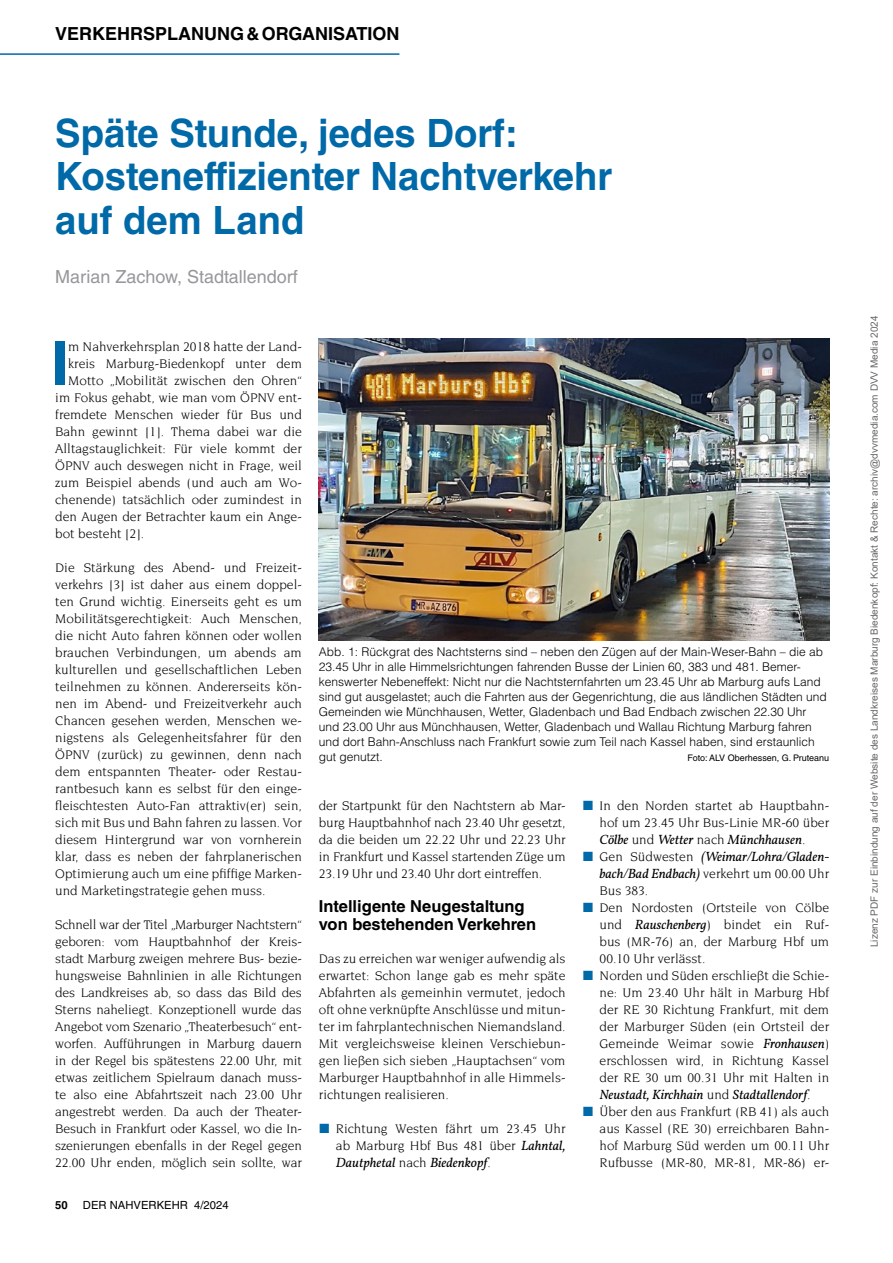
<style>
.page{position:relative;width:893px;height:1263px;background:#fff}
.page>*{position:absolute;margin:0;border:0;box-sizing:border-box;transform-origin:0 0}
.t1{font:700 60.9px "Helvetica LT Std";color:#0069a8}
.t2{font:700 39px/43.5px "Helvetica LT Std";color:#0069a8}
.t3{font:700 18px "Helvetica LT Std";color:#000}
.t4{font:18px "Helvetica LT Std";color:#96979a}
.t5{font:700 16.5px/18px "Helvetica LT Std";color:#000}
.t6{font:13.5px/17px "Novarese Std";color:#000;text-align:justify}
.t7{font:italic 13.5px/17px "Vollkorn";color:#000;text-align:center}
.t8{font:300 12px/15px "Helvetica LT Std";color:#000}
.t9{font:11.25px "Helvetica LT Std";color:#000}
.t10{font:700 11.25px "Helvetica LT Std";color:#000}
.t11{font:10.05px "Arial";color:rgb(0 0 0/.6)}
.t12{font:9px "Helvetica LT Std";color:#000}
.s1{color:#0069a8}
.s2{font-family:"Vollkorn";font-style:italic}
.s3{font-family:"Novarese Std";font-style:normal}
</style>
<div class="page">
<hr style="left:0;top:53px;width:399px;height:2px;background:#0069a8">
<img style="left:319px;top:338px;width:510px;height:302px">
<h3 class="t3" style="left:55px;top:22px;width:346px">VERKEHRSPLANUNG&amp;ORGANISATION</h3>
<h2 class="t2" style="left:55px;top:111px;width:559px">Späte Stunde, jedes Dorf:<br>Kosteneffizienter Nachtverkehr auf dem Land</h2>
<h3 class="t4" style="left:55px;top:266px;width:244px">Marian Zachow, Stadtallendorf</h3>
<h1 class="t1" style="left:51px;top:326px;width:18px">I</h1>
<p class="t6" style="left:68px;top:338px;width:235px">m Nahverkehrsplan 2018 hatte der Land-</p>
<p class="t6" style="left:68px;top:355px;width:235px">kreis Marburg-Biedenkopf unter dem</p>
<p class="t6" style="left:68px;top:372px;width:235px">Motto „Mobilität zwischen den Ohren“</p>
<p class="t6" style="left:55px;top:389px;width:248px">im Fokus gehabt, wie man vom ÖPNV ent-</p>
<p class="t6" style="left:55px;top:406px;width:248px">fremdete Menschen wieder für Bus und</p>
<p class="t6" style="left:55px;top:423px;width:248px">Bahn gewinnt [1]. Thema dabei war die</p>
<p class="t6" style="left:55px;top:440px;width:248px">Alltagstauglichkeit: Für viele kommt der</p>
<p class="t6" style="left:55px;top:457px;width:248px">ÖPNV auch deswegen nicht in Frage, weil</p>
<p class="t6" style="left:55px;top:474px;width:248px">zum Beispiel abends (und auch am Wo-</p>
<p class="t6" style="left:55px;top:491px;width:248px">chenende) tatsächlich oder zumindest in</p>
<p class="t6" style="left:55px;top:508px;width:248px">den Augen der Betrachter kaum ein Ange-</p>
<p class="t6" style="left:55px;top:525px;width:90px">bot besteht [2].</p>
<p class="t6" style="left:55px;top:559px;width:248px">Die Stärkung des Abend- und Freizeit&shy;verkehrs [3] ist daher aus einem doppel&shy;ten Grund wichtig. Einerseits geht es um Mobilitätsgerechtigkeit: Auch Menschen, die nicht Auto fahren können oder wollen brauchen Verbindungen, um abends am kulturellen und gesellschaftlichen Leben teilnehmen zu können. Andererseits kön&shy;nen im Abend- und Freizeitverkehr auch Chancen gesehen werden, Menschen we&shy;nigstens als Gelegenheitsfahrer für den ÖPNV (zurück) zu gewinnen, denn nach dem entspannten Theater- oder Restau&shy;rantbesuch kann es selbst für den einge&shy;fleischtesten Auto-Fan attraktiv(er) sein, sich mit Bus und Bahn fahren zu lassen. Vor diesem Hintergrund war von vornherein klar, dass es neben der fahrplanerischen Optimierung auch um eine pfiffige Marken&shy;und Marketingstrategie gehen muss.</p>
<p class="t6" style="left:55px;top:916px;width:248px">Schnell war der Titel „Marburger Nachtstern“ geboren: vom Hauptbahnhof der Kreis&shy;stadt Marburg zweigen mehrere Bus- bezie&shy;hungsweise Bahnlinien in alle Richtungen des Landkreises ab, so dass das Bild des Sterns naheliegt. Konzeptionell wurde das Angebot vom Szenario „Theaterbesuch“ ent&shy;worfen. Aufführungen in Marburg dauern in der Regel bis spätestens 22.00 Uhr, mit etwas zeitlichem Spielraum danach muss&shy;te also eine Abfahrtszeit nach 23.00 Uhr angestrebt werden. Da auch der Theater-Besuch in Frankfurt oder Kassel, wo die In&shy;szenierungen ebenfalls in der Regel gegen 22.00 Uhr enden, möglich sein sollte, war</p>
<p class="t10" style="left:55px;top:1198px;width:14px">50</p>
<p class="t9" style="left:83px;top:1199px;width:147px">DER NAHVERKEHR 4/2024</p>
<p class="t8" style="left:319px;top:644px;width:509px">Abb. 1: Rückgrat des Nachtsterns sind – neben den Zügen auf der Main-Weser-Bahn – die ab 23.45 Uhr in alle Himmelsrichtungen fahrenden Busse der Linien 60, 383 und 481. Bemer&shy;kenswerter Nebeneffekt: Nicht nur die Nachtsternfahrten um 23.45 Uhr ab Marburg aufs Land sind gut ausgelastet; auch die Fahrten aus der Gegenrichtung, die aus ländlichen Städten und Gemeinden wie Münchhausen, Wetter, Gladenbach und Bad Endbach zwischen 22.30 Uhr und 23.00 Uhr aus Münchhausen, Wetter, Gladenbach und Wallau Richtung Marburg fahren und dort Bahn-Anschluss nach Frankfurt sowie zum Teil nach Kassel haben, sind erstaunlich gut genutzt.</p>
<p class="t12" style="left:688px;top:753px;width:143px">Foto: ALV Oberhessen, G. Pruteanu</p>
<p class="t6" style="left:319px;top:797px;width:248px">der Startpunkt für den Nachtstern ab Mar&shy;burg Hauptbahnhof nach 23.40 Uhr gesetzt, da die beiden um 22.22 Uhr und 22.23 Uhr in Frankfurt und Kassel startenden Züge um 23.19 Uhr und 23.40 Uhr dort eintreffen.</p>
<p class="t5" style="left:319px;top:897px;width:219px">Intelligente Neugestaltung von bestehenden Verkehren</p>
<p class="t6" style="left:319px;top:950px;width:248px">Das zu erreichen war weniger aufwendig als erwartet: Schon lange gab es mehr späte Abfahrten als gemeinhin vermutet, jedoch oft ohne verknüpfte Anschlüsse und mitun&shy;ter im fahrplantechnischen Niemandsland.<br>Mit vergleichsweise kleinen Verschiebun&shy;gen ließen sich sieben „Hauptachsen“ vom Marburger Hauptbahnhof in alle Himmels&shy;richtungen realisieren.</p>
<p class="t6" style="left:319px;top:1120px;width:248px;text-align:right"><span class="s1">◼</span> Richtung Westen fährt um 23.45 Uhr ab Marburg Hbf Bus 481 über <span class="s2">Lahntal,</span></p>
<p class="t7" style="left:336px;top:1155px;width:156px">Dautphetal <span class="s3">nach</span> Biedenkopf<span class="s3">.</span></p>
<p class="t6" style="left:583px;top:797px;width:248px;text-align:right"><span class="s1">◼</span> In den Norden startet ab Hauptbahn&shy;hof um 23.45 Uhr Bus-Linie MR-60 über</p>
<p class="t7" style="left:583px;top:832px;width:248px">Cölbe <span class="s3">und</span> Wetter <span class="s3">nach</span> Münchhausen<span class="s3">.<br></span><span class="s1">◼</span> <span class="s3">Gen Südwesten</span> (Weimar/Lohra/Gladen-</p>
<p class="t6" style="left:600px;top:865px;width:231px"><span class="s2">bach/Bad Endbach)</span> verkehrt um 00.00 Uhr</p>
<p class="t6" style="left:600px;top:882px;width:50px">Bus 383.</p>
<p class="t6" style="left:583px;top:899px;width:248px"><span class="s1">◼</span> Den Nordosten (Ortsteile von Cölbe</p>
<p class="t6" style="left:600px;top:916px;width:231px">und <span class="s2">Rauschenberg</span>) bindet ein Ruf-</p>
<p class="t6" style="left:600px;top:933px;width:231px">bus (MR-76) an, der Marburg Hbf um</p>
<p class="t6" style="left:600px;top:950px;width:107px">00.10 Uhr verlässt.</p>
<p class="t6" style="left:583px;top:967px;width:248px"><span class="s1">◼</span> Norden und Süden erschließt die Schie-</p>
<p class="t6" style="left:600px;top:984px;width:231px">ne: Um 23.40 Uhr hält in Marburg Hbf</p>
<p class="t6" style="left:600px;top:1001px;width:231px">der RE 30 Richtung Frankfurt, mit dem</p>
<p class="t6" style="left:600px;top:1018px;width:231px">der Marburger Süden (ein Ortsteil der</p>
<p class="t6" style="left:600px;top:1035px;width:231px">Gemeinde Weimar sowie <span class="s2">Fronhausen</span>)</p>
<p class="t6" style="left:600px;top:1052px;width:231px">erschlossen wird, in Richtung Kassel</p>
<p class="t6" style="left:600px;top:1069px;width:231px">der RE 30 um 00.31 Uhr mit Halten in</p>
<p class="t7" style="left:600px;top:1087px;width:213px">Neustadt, Kirchhain <span class="s3">und</span> Stadtallendorf<span class="s3">.</span></p>
<p class="t6" style="left:600px;top:1103px;width:231px;text-indent:-17px"><span class="s1">◼</span> Über den aus Frankfurt (RB 41) als auch aus Kassel (RE 30) erreichbaren Bahn&shy;hof Marburg Süd werden um 00.11 Uhr Rufbusse (MR-80, MR-81, MR-86) er-</p>
<p class="t11" style="left:867px;top:947px;width:633px;rotate:-90deg">Lizenz PDF zur Einbindung auf der Website des Landkreises Marburg Biedenkopf: Kontakt &amp; Rechte: archiv@dvvmedia.com DVV Media 2024</p>
</div>
